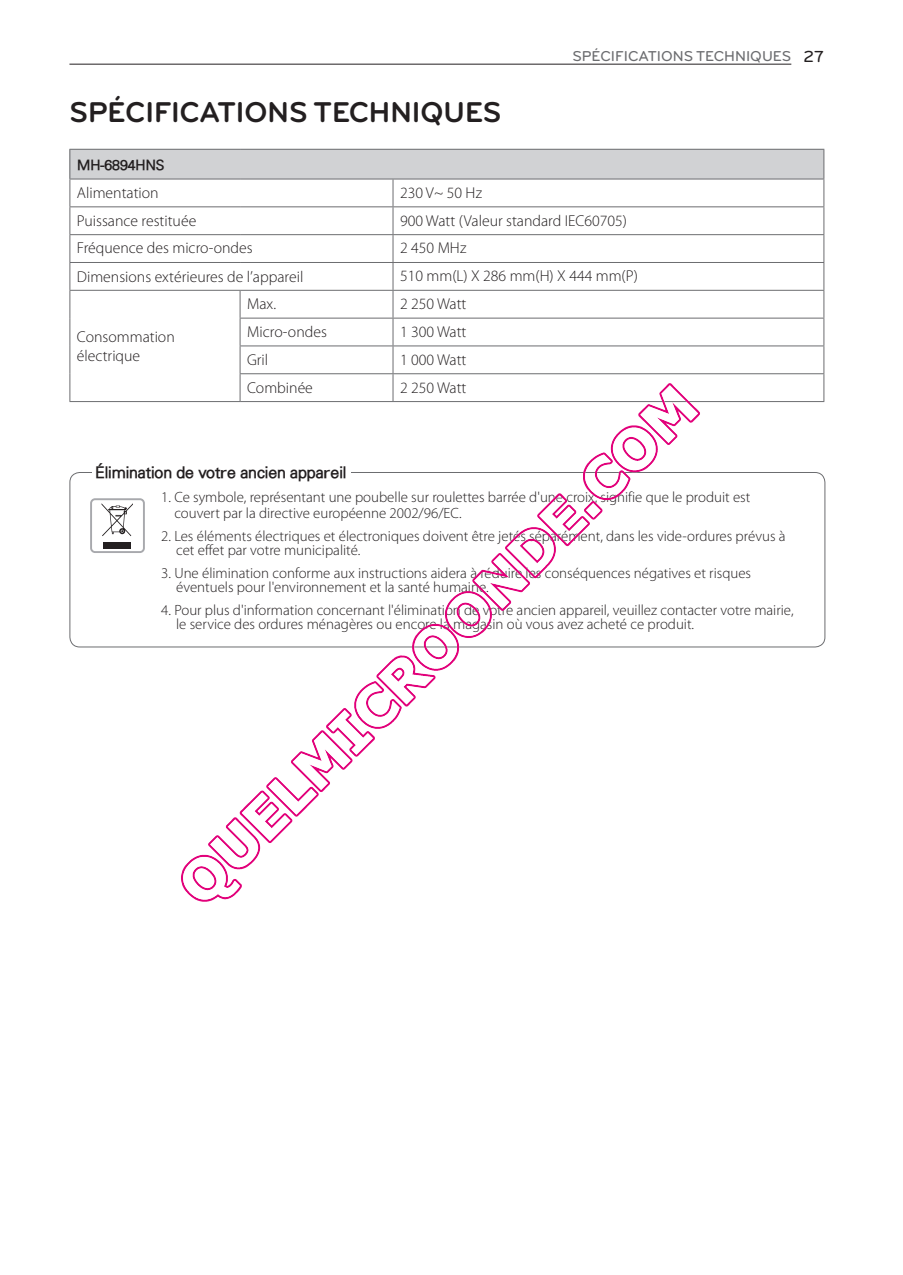
<style>
.page{position:relative;width:903px;height:1275px;background:#fff}
.page>*{position:absolute;margin:0;border:0;box-sizing:border-box;transform-origin:0 0}
.t1{font:700 29.75px "Bryant LG";color:#231f20}
.t2{font:500 16.62px "Bryant LG";color:#231f20}
.t3{font:300 15.75px/18.9px "Myriad Pro";color:#231f20}
.t4{font:300 15.75px "Univers";color:#231f20}
.t5{font:300 14.88px/14px "Myriad Pro";color:#231f20}
.t6{font:500 14.88px "Bryant LG";color:#6c6d70}
.t7{font:300 14px "Univers";color:#231f20}
</style>
<div class="page">
<hr style="left:69px;top:64px;width:722px;height:1px;background:#231f20">
<div style="left:70px;top:149px;width:754px;height:30px;background:#d1d2d4"></div>
<hr style="left:69px;top:149px;width:171px;height:1px;background:#6c6d70">
<hr style="left:240px;top:149px;width:153px;height:1px;background:#6c6d70">
<hr style="left:393px;top:149px;width:431px;height:1px;background:#6c6d70">
<hr style="left:69px;top:179px;width:171px;height:1px;background:#6c6d70">
<hr style="left:240px;top:179px;width:153px;height:1px;background:#6c6d70">
<hr style="left:393px;top:179px;width:431px;height:1px;background:#6c6d70">
<svg style="left:69px;top:150px;width:1px;height:36px"></svg>
<svg style="left:823px;top:150px;width:1px;height:36px"></svg>
<img style="left:69px;top:186px;width:757px;height:716px">
<h1 class="t1" style="left:69px;top:93px;width:433px">SPÉCIFICATIONS TECHNIQU ES</h1>
<p class="t6" style="left:572px;top:47px;width:37px">SPÉCIFICATI</p>
<p class="t6" style="left:661px;top:47px;width:45px">ONS TECHNI</p>
<p class="t6" style="left:750px;top:47px;width:22px">QUES</p>
<p class="t2" style="left:803px;top:46px;width:22px">27</p>
<p class="t7" style="left:77px;top:156px;width:89px">MH-6894HNS</p>
<p class="t3" style="left:77px;top:183px;width:83px">Alimentation</p>
<p class="t3" style="left:400px;top:183px;width:84px">230 V~ 50 Hz</p>
<p class="t3" style="left:77px;top:211px;width:121px">Puissance restituée</p>
<p class="t3" style="left:400px;top:211px;width:228px">900 Watt (Valeur standard IEC60705)</p>
<p class="t3" style="left:77px;top:239px;width:177px">Fréquence des micro-ondes</p>
<p class="t3" style="left:400px;top:239px;width:68px">2 450 MHz</p>
<p class="t3" style="left:77px;top:267px;width:228px">Dimensions extérieures de l’appareil</p>
<p class="t3" style="left:400px;top:266px;width:239px">510 mm(L) X 286 mm(H) X 444 mm(P)</p>
<p class="t3" style="left:77px;top:328px;width:99px">Consommation électrique</p>
<p class="t3" style="left:247px;top:294px;width:31px">Max.</p>
<p class="t3" style="left:400px;top:294px;width:68px">2 250 Watt</p>
<p class="t3" style="left:247px;top:322px;width:81px">Micro-ondes</p>
<p class="t3" style="left:400px;top:322px;width:68px">1 300 Watt</p>
<p class="t3" style="left:247px;top:350px;width:23px">Gril</p>
<p class="t3" style="left:400px;top:350px;width:68px">1 000 Watt</p>
<p class="t3" style="left:247px;top:378px;width:67px">Combinée</p>
<p class="t3" style="left:400px;top:378px;width:68px">2 250 Watt</p>
<p class="t4" style="left:95px;top:463px;width:253px">Élimination de votre ancien appareil</p>
<p class="t5" style="left:174px;top:488px;width:577px;line-height:16.6px;text-indent:-13px">1. Ce symbole, représentant une poubelle sur roulettes barrée d'une croix, signifie que le produit est couvert par la directive européenne 2002/96/EC.</p>
<p class="t5" style="left:176px;top:529px;width:611px;text-indent:-15px">2. Les éléments électriques et électroniques doivent être jetés séparément, dans les vide-ordures prévus à cet effet par votre municipalité.</p>
<p class="t5" style="left:176px;top:566px;width:576px;text-indent:-15px">3. Une élimination conforme aux instructions aidera à réduire les conséquences négatives et risques éventuels pour l'environnement et la santé humaine.</p>
<p class="t5" style="left:176px;top:602px;width:619px;text-indent:-15px">4. Pour plus d'information concernant l'élimination de votre ancien appareil, veuillez contacter votre mairie, le service des ordures ménagères ou encore la magasin où vous avez acheté ce produit.</p>
</div>
